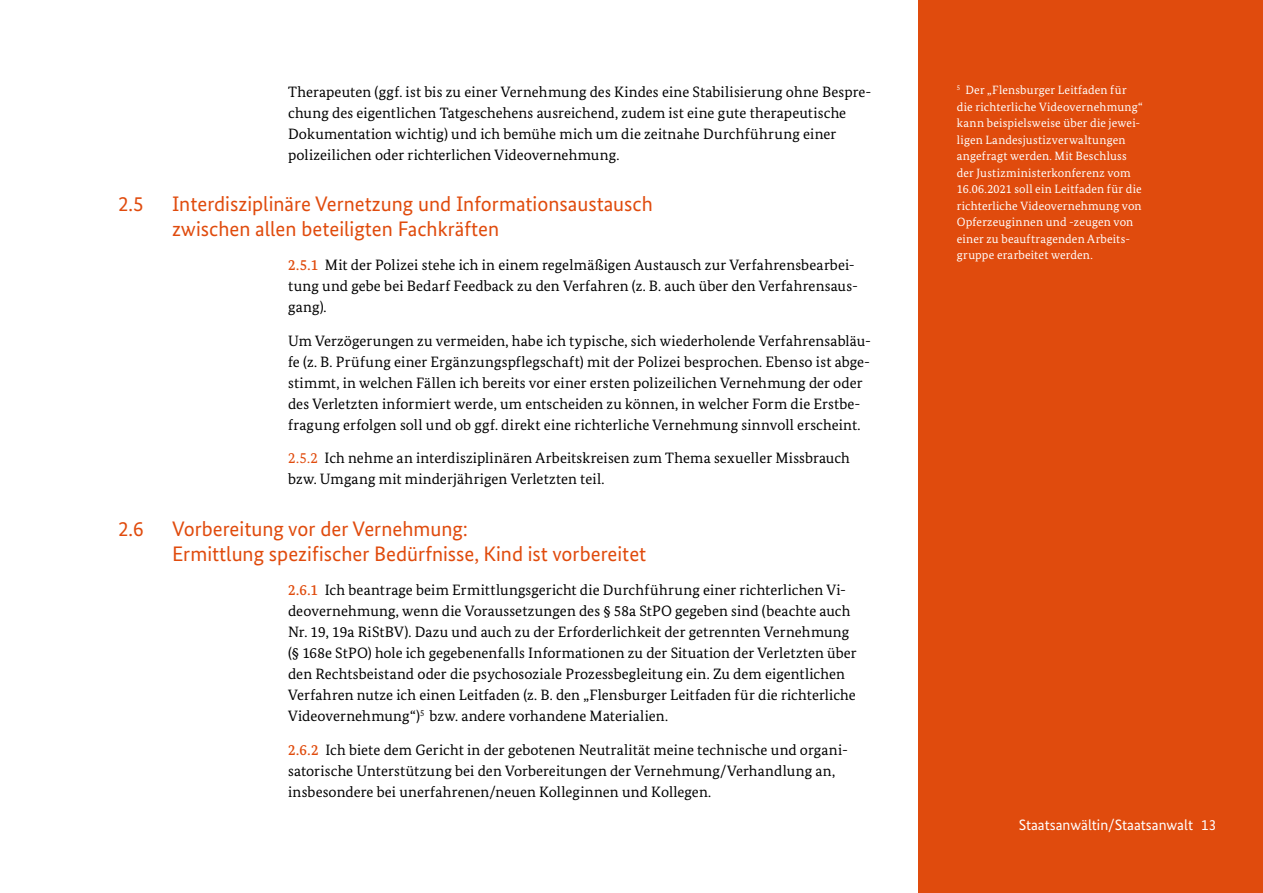
<style>
.page{position:relative;width:1263px;height:893px;background:#fff}
.page>*{position:absolute;margin:0;border:0;box-sizing:border-box;transform-origin:0 0}
.Kapitel_Subheadline{font:21px/25.5px "Bundes Sans";color:#e04b0d}
.Tabelle_Fließtext{font:15px/21px "Bundes Serif";letter-spacing:.005em;color:#000}
.t1{font:15px "Bundes Sans";color:#fff}
.t2{font:12px/16.5px "Bundes Serif";letter-spacing:.015em;color:#fff}
.s1{font-weight:500;color:#e04b0d}
.s2{color:#e04b0d}
</style>
<div class="page">
<div style="left:918px;top:0;width:345px;height:893px;background:#e04b0d"></div>
<p class="Tabelle_Fließtext" style="left:288px;top:81px;width:585px">Therapeuten (ggf. ist bis zu einer Vernehmung des Kindes eine Stabilisierung ohne Bespre&shy;chung des eigentlichen Tatgeschehens ausreichend, zudem ist eine gute therapeutische Dokumentation wichtig) und ich bemühe mich um die zeitnahe Durchführung einer polizeilichen oder richterlichen Videovernehmung.</p>
<h2 class="Kapitel_Subheadline" style="left:118px;top:191px;width:27px">2.5</h2>
<h2 class="Kapitel_Subheadline" style="left:172px;top:191px;width:482px">Interdisziplinäre Vernetzung und Informationsaustausch zwischen allen beteiligten Fachkräften</h2>
<p class="Tabelle_Fließtext" style="left:288px;top:254px;width:571px"><span class="s1">2.5.1</span> Mit der Polizei stehe ich in einem regelmäßigen Austausch zur Verfahrensbearbei&shy;tung und gebe bei Bedarf Feedback zu den Verfahren (z. B. auch über den Verfahrensaus&shy;gang).</p>
<p class="Tabelle_Fließtext" style="left:288px;top:330px;width:584px">Um Verzögerungen zu vermeiden, habe ich typische, sich wiederholende Verfahrensabläu&shy;fe (z. B. Prüfung einer Ergänzungspflegschaft) mit der Polizei besprochen. Ebenso ist abge&shy;stimmt, in welchen Fällen ich bereits vor einer ersten polizeilichen Vernehmung der oder des Verletzten informiert werde, um entscheiden zu können, in welcher Form die Erstbe&shy;fragung erfolgen soll und ob ggf. direkt eine richterliche Vernehmung sinnvoll erscheint.</p>
<p class="Tabelle_Fließtext" style="left:288px;top:448px;width:563px"><span class="s2">2.5.2</span> Ich nehme an interdisziplinären Arbeitskreisen zum Thema sexueller Missbrauch bzw. Umgang mit minderjährigen Verletzten teil.</p>
<h2 class="Kapitel_Subheadline" style="left:118px;top:515px;width:27px">2.6</h2>
<h2 class="Kapitel_Subheadline" style="left:172px;top:515px;width:476px">Vorbereitung vor der Vernehmung:<br>Ermittlung spezifischer Bedürfnisse, Kind ist vorbereitet</h2>
<p class="Tabelle_Fließtext" style="left:288px;top:579px;width:570px"><span class="s1">2.6.1</span> Ich beantrage beim Ermittlungsgericht die Durchführung einer richterlichen Vi&shy;deovernehmung, wenn die Voraussetzungen des § 58a StPO gegeben sind (beachte auch Nr. 19, 19a RiStBV). Dazu und auch zu der Erforderlichkeit der getrennten Vernehmung (§ 168e StPO) hole ich gegebenenfalls Informationen zu der Situation der Verletzten über den Rechtsbeistand oder die psychosoziale Prozessbegleitung ein. Zu dem eigentlichen Verfahren nutze ich einen Leitfaden (z. B. den „Flensburger Leitfaden für die richterliche Videovernehmung“)<sup>5</sup> bzw. andere vorhandene Materialien.</p>
<p class="Tabelle_Fließtext" style="left:288px;top:739px;width:561px"><span class="s1">2.6.2</span> Ich biete dem Gericht in der gebotenen Neutralität meine technische und organi&shy;satorische Unterstützung bei den Vorbereitungen der Vernehmung/Verhandlung an, insbesondere bei unerfahrenen/neuen Kolleginnen und Kollegen.</p>
<p class="t2" style="left:957px;top:82px;width:188px"><sup>5</sup> Der „Flensburger Leitfaden für die richterliche Videovernehmung“ kann beispielsweise über die jewei&shy;ligen Landesjustizverwaltungen angefragt werden. Mit Beschluss der Justizministerkonferenz vom 16.06.2021 soll ein Leitfaden für die richterliche Videovernehmung von Opferzeuginnen und -zeugen von einer zu beauftragenden Arbeits&shy;gruppe erarbeitet werden.</p>
<p class="t1" style="left:1019px;top:816px;width:199px">Staatsanwältin/Staatsanwalt 13</p>
</div>
